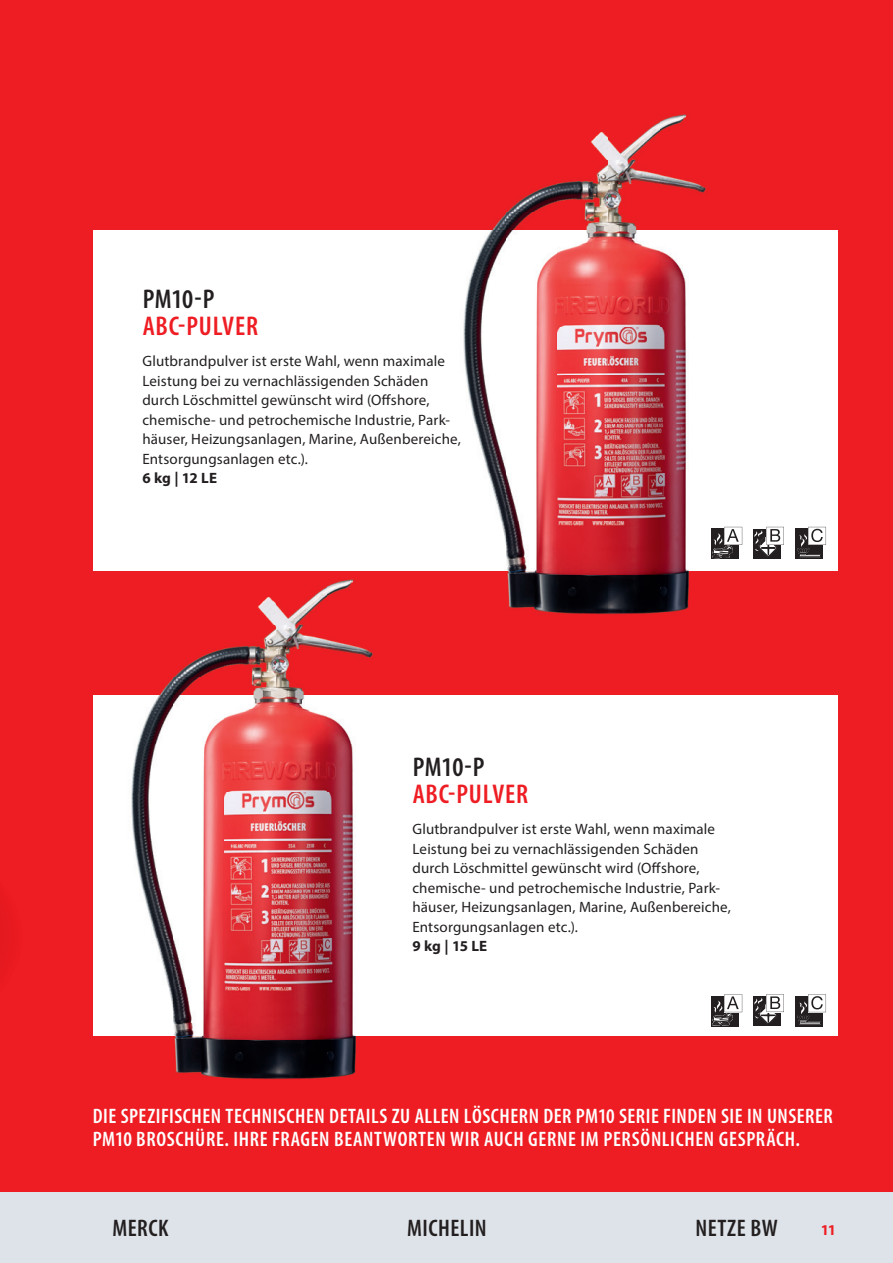
<style>
.page{position:relative;width:893px;height:1263px;background:#ee1d23}
.page>*{position:absolute;margin:0;border:0;box-sizing:border-box;transform-origin:0 0}
.t1{font:600 condensed 27.15px "Myriad Pro";letter-spacing:.025em;color:#ee1d23}
.t2{font:600 condensed 27.15px "Myriad Pro";letter-spacing:-.01em;color:#231f20}
.t3{font:600 condensed 24px "Myriad Pro";letter-spacing:.02em;color:#231f20}
.t4{font:600 condensed 21px/22.5px "Myriad Pro";letter-spacing:.025em;color:#fff}
.t5{font:15px/19.5px "Myriad Pro";letter-spacing:.01em;color:#231f20}
.t6{font:700 15px "Myriad Pro";letter-spacing:.005em;color:#231f20}
.t7{font:700 15px "Myriad Pro";color:#ee1d23}
</style>
<div class="page">
<img style="left:0;top:927px;width:1px;height:15px">
<div style="left:94px;top:696px;width:744px;height:340px;background:#fff"></div>
<div style="left:94px;top:230px;width:744px;height:340px;background:#fff"></div>
<div style="left:753px;top:996px;width:28px;height:30px;background:#231f20"></div>
<svg style="left:754px;top:994px;width:30px;height:30px"></svg>
<div style="left:711px;top:996px;width:28px;height:30px;background:#231f20"></div>
<div style="left:724px;top:994px;width:19px;height:18px;background:#cfcece"></div>
<svg style="left:712px;top:994px;width:30px;height:32px"></svg>
<svg style="left:795px;top:996px;width:28px;height:30px"></svg>
<svg style="left:797px;top:994px;width:29px;height:30px"></svg>
<img style="left:122px;top:579px;width:257px;height:501px">
<img style="left:455px;top:114px;width:256px;height:501px">
<div style="left:0;top:1192px;width:893px;height:71px;background:#dde3e8"></div>
<div style="left:753px;top:529px;width:28px;height:30px;background:#231f20"></div>
<div style="left:766px;top:526px;width:18px;height:19px;background:#e0e0e0"></div>
<svg style="left:754px;top:527px;width:30px;height:30px"></svg>
<div style="left:711px;top:529px;width:28px;height:30px;background:#231f20"></div>
<svg style="left:724px;top:526px;width:19px;height:19px"></svg>
<svg style="left:712px;top:527px;width:30px;height:32px"></svg>
<svg style="left:795px;top:529px;width:28px;height:30px"></svg>
<div style="left:808px;top:526px;width:18px;height:19px;background:#e1e1e1"></div>
<svg style="left:797px;top:527px;width:29px;height:30px"></svg>
<h1 class="t2" style="left:143px;top:282px;width:73px">PM10-P</h1>
<h1 class="t1" style="left:143px;top:309px;width:117px">ABC-PULVER</h1>
<p class="t5" style="left:142px;top:351px;width:320px">Glutbrandpulver ist erste Wahl, wenn maximale Leistung bei zu vernachlässigenden Schäden durch Löschmittel gewünscht wird (Offshore, chemische- und petrochemische Industrie, Park&shy;häuser, Heizungsanlagen, Marine, Außenbereiche, Entsorgungsanlagen etc.).</p>
<p class="t6" style="left:142px;top:468px;width:76px">6 kg | 12 LE</p>
<h1 class="t2" style="left:413px;top:750px;width:73px">PM10-P</h1>
<h1 class="t1" style="left:413px;top:777px;width:117px">ABC-PULVER</h1>
<p class="t5" style="left:412px;top:819px;width:320px">Glutbrandpulver ist erste Wahl, wenn maximale Leistung bei zu vernachlässigenden Schäden durch Löschmittel gewünscht wird (Offshore, chemische- und petrochemische Industrie, Park&shy;häuser, Heizungsanlagen, Marine, Außenbereiche, Entsorgungsanlagen etc.).</p>
<p class="t6" style="left:412px;top:936px;width:76px">9 kg | 15 LE</p>
<h3 class="t4" style="left:93px;top:1105px;width:742px">DIE SPEZIFISCHEN TECHNISCHEN DETAILS ZU ALLEN LÖSCHERN DER PM10 SERIE FINDEN SIE IN UNSERER<br>PM10 BROSCHÜRE. IHRE FRAGEN BEANTWORTEN WIR AUCH GERNE IM PERSÖNLICHEN GESPRÄCH.</h3>
<h2 class="t3" style="left:112px;top:1213px;width:58px">MERCK</h2>
<h2 class="t3" style="left:407px;top:1213px;width:81px">MICHELIN</h2>
<h2 class="t3" style="left:695px;top:1213px;width:84px">NETZE BW</h2>
<p class="t7" style="left:821px;top:1220px;width:17px">11</p>
</div>
